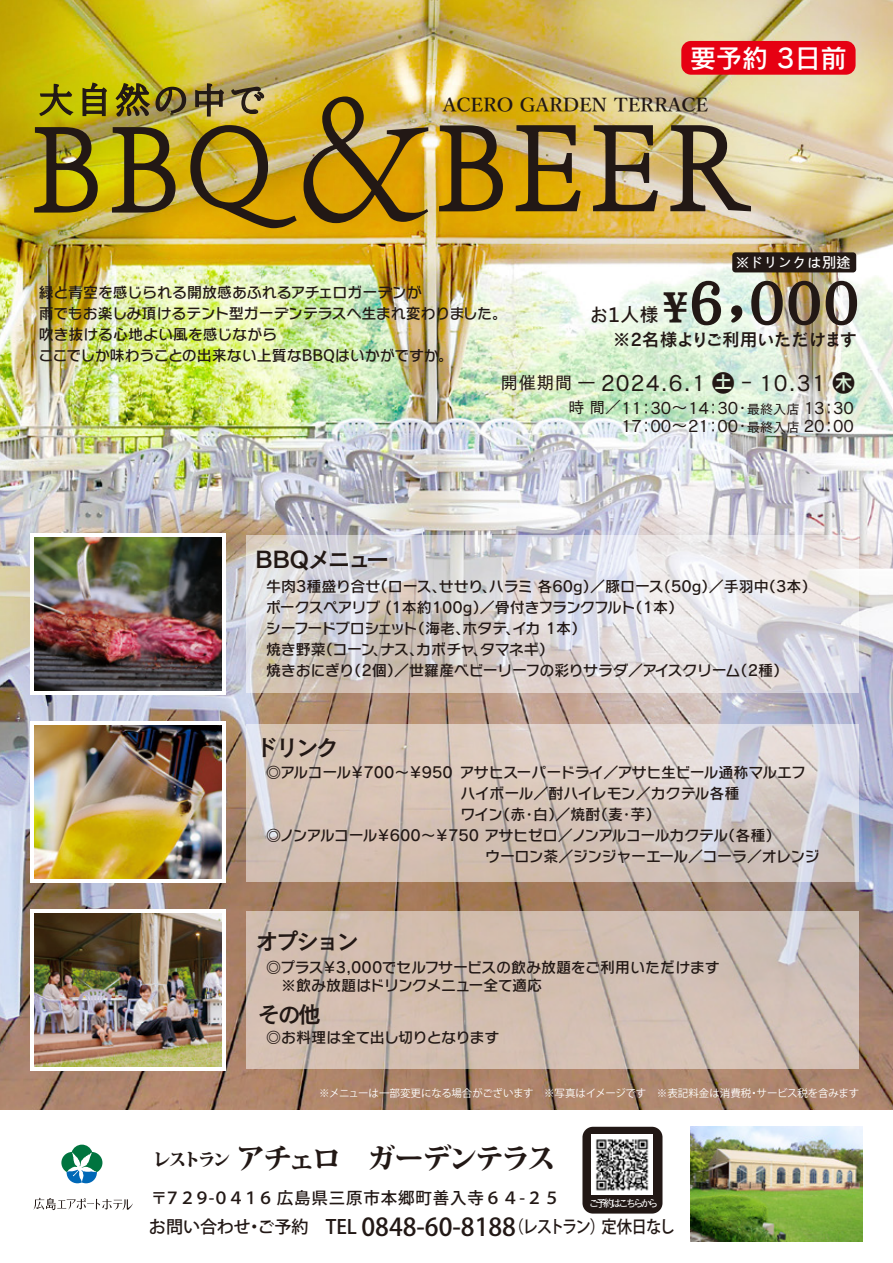
<style>
.page{position:relative;width:893px;height:1263px;background:#fff}
.page>*{position:absolute;margin:0;border:0;box-sizing:border-box;transform-origin:0 0}
.t1{font:125.7px "DF Sin So Std W3";color:#221815}
.t2{font:70.2px "DF Gan Shin Kei Std W7";color:#221815}
.t3{font:34.8px "BIZ UD Mincho Medium";letter-spacing:.1em;color:#221815}
.t4{font:800 28.65px "Koz Min Pro";letter-spacing:-.08em;color:#221815}
.t5{font:25.95px "Rodin Cattleya Pro DB";color:#fff}
.t6{font:22.5px "New Cezanne Pro DB";letter-spacing:-.1em;color:#221815}
.t7{font:22.5px "New Cezanne Pro DB";letter-spacing:-.075em;color:#221815}
.t8{font:22.35px "Cezanne Pro M";letter-spacing:.05em;color:#221815}
.t9{font:700 19.35px "Microsoft Jheng Hei";color:#221815}
.t10{font:600 19.05px "Yu Mincho";color:#221815}
.t11{font:18px "Cezanne Pro DB";letter-spacing:-.06em;color:#221815}
.t12{font:17.7px "Cezanne Pro M";color:#221815}
.t13{font:500 17.1px "Koz Go Pro";letter-spacing:-.03em;color:#221815}
.t14{font:16.8px/18.3px "Cezanne Pro M";color:#221815;text-align:right}
.t15{font:500 16.5px "Koz Go Pro";letter-spacing:.05em;color:#221815}
.t16{font:15px/21px "Rodin NTLG Pro DB";letter-spacing:-.01em;color:#221815}
.t17{font:15px/21px "Rodin NTLG Pro DB";letter-spacing:-.03em;color:#221815}
.t18{font:15px "Rodin NTLG Pro DB";letter-spacing:-.04em;color:#221815}
.t19{font:15px "Rodin NTLG Pro DB";letter-spacing:-.045em;color:#221815}
.t20{font:700 14.55px "Microsoft Jheng Hei";color:#fff}
.t21{font:10.5px "Koz Go Pr 6 N";letter-spacing:-.01em;color:#fff}
.t22{font:10.5px "Cezanne Pro M";letter-spacing:-.3em;color:#fff}
.s1{font-size:125.1px}
.s2{font-size:183.45px}
.s3{font-size:49.05px}
.s4{font-size:15.9px}
.s5{font-size:13.2px}
.s6{font-size:17.55px}
.s7{font-size:19.65px}
.s8{font-size:24.45px}
</style>
<div class="page">
<img style="left:0;top:0;width:893px;height:1110px">
<img style="left:25px;top:271px;width:503px;height:142px">
<svg style="left:61px;top:1144px;width:41px;height:39px"></svg>
<svg style="left:33px;top:1198px;width:100px;height:12px"></svg>
<div style="left:582px;top:1127px;width:80px;height:86px;background:#221815;border-radius:11px"></div>
<div style="left:681px;top:41px;width:175px;height:34px;background:#e60012;border-radius:10px"></div>
<img style="left:691px;top:1127px;width:171px;height:114px">
<div style="left:30px;top:533px;width:196px;height:161px;background:linear-gradient(to right,#fff,#fff)"></div>
<img style="left:34px;top:537px;width:187px;height:153px">
<div style="left:30px;top:909px;width:196px;height:161px;background:linear-gradient(to right,#fff,#fff)"></div>
<img style="left:34px;top:913px;width:187px;height:153px">
<div style="left:30px;top:721px;width:196px;height:161px;background:linear-gradient(to right,#fff,#fff)"></div>
<img style="left:34px;top:725px;width:187px;height:153px">
<div style="left:732px;top:252px;width:124px;height:20px;background:#221815;border-radius:3px"></div>
<svg style="left:578px;top:382px;width:16px;height:1px"></svg>
<svg style="left:246px;top:535px;width:612px;height:157px;background:#dcd8d9"></svg>
<svg style="left:246px;top:724px;width:612px;height:157px;background:#d4c6be"></svg>
<svg style="left:246px;top:911px;width:612px;height:158px;background:#cfbcb0"></svg>
<img style="left:13px;top:85px;width:270px;height:178px">
<img style="left:464px;top:83px;width:321px;height:179px">
<svg style="left:464px;top:123px;width:41px;height:90px;background:#9e7917"></svg>
<img style="left:514px;top:123px;width:69px;height:90px">
<img style="left:591px;top:123px;width:70px;height:90px">
<img style="left:668px;top:123px;width:85px;height:91px">
<img style="left:283px;top:46px;width:181px;height:232px">
<img style="left:32px;top:82px;width:397px;height:148px">
<img style="left:592px;top:1135px;width:60px;height:60px">
<h3 class="t5" style="left:690px;top:41px;width:158px">要予約 3日前</h3>
<h3 class="t3" style="left:39px;top:82px;width:228px">大自然の中で</h3>
<h1 class="t1" style="left:31px;top:96px;width:721px"><span class="s1">BBQ</span><span class="s2">&amp;</span>BEER</h1>
<p class="t10" style="left:443px;top:94px;width:266px">ACERO GARDEN TERRACE</p>
<p class="t16" style="left:38px;top:281px;width:470px">緑と青空を感じられる開放感あふれるアチェロガーデンが<br>雨でもお楽しみ頂けるテント型ガーデンテラスへ生まれ変わりました。吹き抜ける心地よい風を感じながら<br>ここでしか味わうことの出来ない上質なBBQはいかがですか。</p>
<p class="t20" style="left:736px;top:254px;width:116px">※ドリンクは別途</p>
<h2 class="t2" style="left:662px;top:262px;width:199px"><span class="s3">¥</span>6‚000</h2>
<p class="t9" style="left:589px;top:303px;width:71px">お1人様</p>
<p class="t11" style="left:613px;top:328px;width:246px">※2名様よりご利用いただけます</p>
<p class="t12" style="left:500px;top:371px;width:73px">開催期間</p>
<h3 class="t8" style="left:601px;top:368px;width:255px">2024.6.1 土‐10.31 木</h3>
<h3 class="t7" style="left:256px;top:539px;width:135px">BBQメニュー</h3>
<p class="t14" style="left:568px;top:398px;width:287px"><span class="s4">時 間／</span>11：30～14：30・<span class="s5">最終入店</span> 13：30<br>17：00～21：00・<span class="s5">最終入店</span> 20：00</p>
<p class="t16" style="left:266px;top:575px;width:552px">牛肉3種盛り合せ（ロース、せせり、ハラミ 各60ｇ）／豚ロース（50ｇ）／手羽中（3本）ポークスペアリブ (1本約100ｇ）／骨付きフランクフルト（1本）<br>シーフードブロシェット（海老、ホタテ、イカ 1本）<br>焼き野菜（コーン、ナス、カボチャ、タマネギ）<br>焼きおにぎり（2個）／世羅産ベビーリーフの彩りサラダ／アイスクリーム（2種）</p>
<h3 class="t6" style="left:256px;top:727px;width:85px">ドリンク</h3>
<p class="t16" style="left:266px;top:761px;width:541px">◎アルコール￥700～￥950 アサヒスーパードライ／アサヒ生ビール通称マルエフ</p>
<p class="t17" style="left:461px;top:782px;width:280px">ハイボール／酎ハイレモン／カクテル各種ワイン（赤・白）／焼酎（麦・芋）</p>
<p class="t18" style="left:485px;top:846px;width:336px">ウーロン茶／ジンジャーエール／コーラ／オレンジ</p>
<p class="t16" style="left:266px;top:824px;width:516px">◎ノンアルコール￥600～￥750 アサヒゼロ／ノンアルコールカクテル（各種）</p>
<h3 class="t6" style="left:256px;top:922px;width:105px">オプション</h3>
<p class="t16" style="left:266px;top:958px;width:455px;line-height:18px">◎プラス￥3,000でセルフサービスの飲み放題をご利用いただけます　※飲み放題はドリンクメニュー全て適応</p>
<h3 class="t6" style="left:258px;top:994px;width:64px">その他</h3>
<p class="t19" style="left:266px;top:1028px;width:235px">◎お料理は全て出し切りとなります</p>
<p class="t21" style="left:319px;top:1087px;width:542px">※メニューは一部変更になる場合がございます　※写真はイメージです　※表記料金は消費税・サービス税を含みます</p>
<h3 class="t4" style="left:153px;top:1137px;width:404px"><span class="s6">レストラン</span>アチェロ　ガーデンテラス</h3>
<p class="t15" style="left:151px;top:1187px;width:411px">〒７２９-０４１６広島県三原市本郷町善入寺６４-２５</p>
<p class="t22" style="left:589px;top:1197px;width:71px">ご予約はこちらから</p>
<p class="t13" style="left:149px;top:1216px;width:528px">お問い合わせ・ご予約　<span class="s7">TEL</span> <span class="s8">0848-60-8188</span>（レストラン）定休日なし</p>
</div>
